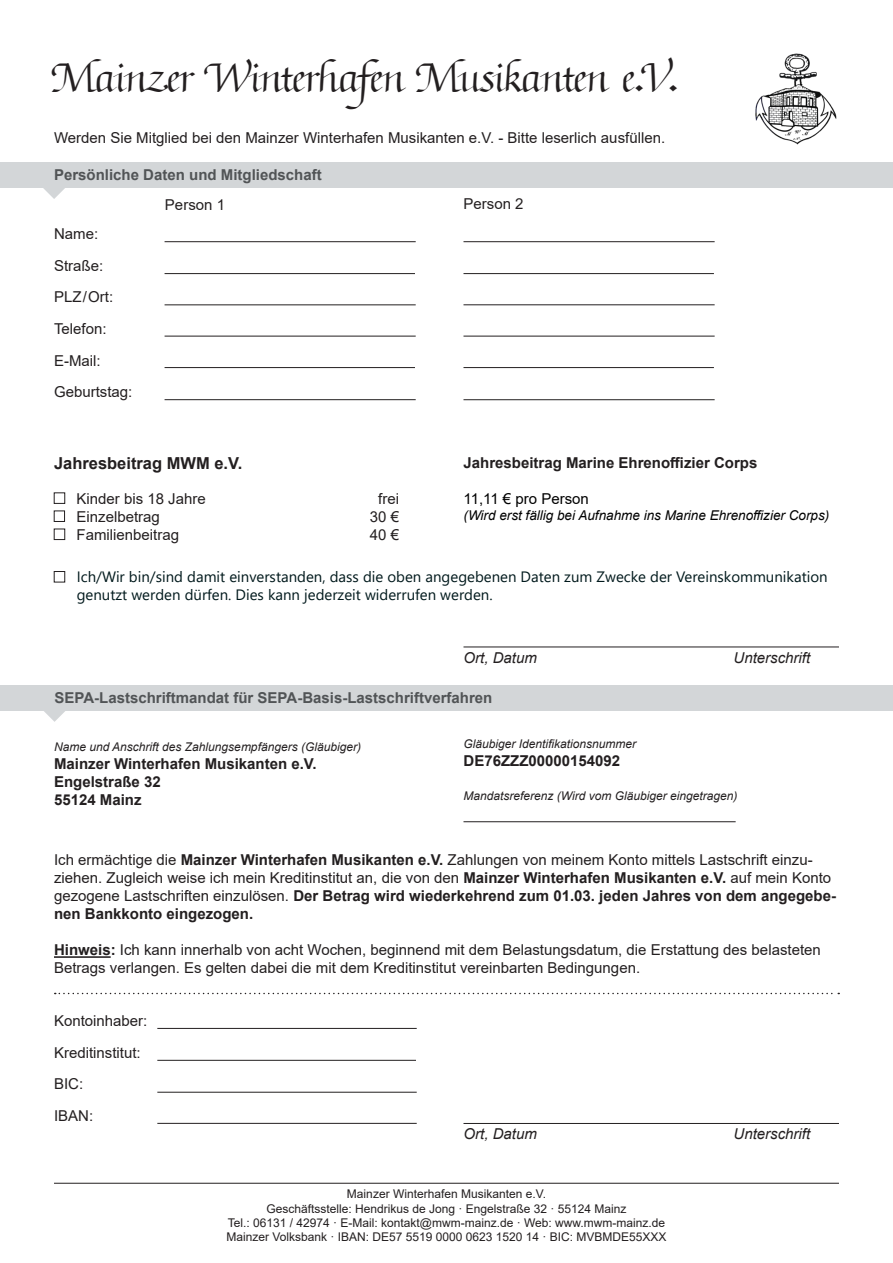
<style>
.page{position:relative;width:893px;height:1263px;background:#fff}
.page>*{position:absolute;margin:0;border:0;box-sizing:border-box;transform-origin:0 0}
.t1{font:48px "KL H Kursive 3";color:#231f20}
.t2{font:700 16.5px "Arial";color:#231f20}
.t3{font:15px/18px "Arial";color:#231f20}
.t4{font:15px/18px "Segoe UI";color:#01191c}
.t5{font:700 15px "Arial";color:#231f20}
.t6{font:700 15px "Arial";color:#515456}
.t7{font:italic 15px "Arial";color:#231f20}
.t8{font:15px "Arial";color:#000}
.t9{font:italic 13.5px "Arial";color:#000001}
.t10{font:12px "Arial";color:#231f20}
.t11{font:italic 12px "Arial";color:#231f20}
.s1{font-weight:700}
</style>
<div class="page">
<div style="left:0;top:163px;width:893px;height:25px;background:#d3d6d8"></div>
<img style="left:755px;top:54px;width:82px;height:91px">
<hr style="left:165px;top:241px;width:251px;height:1px;background:#231f20">
<hr style="left:165px;top:273px;width:250px;height:1px;background:#231f20">
<hr style="left:165px;top:304px;width:251px;height:1px;background:#231f20">
<div style="left:54px;top:493px;width:11px;height:11px;border:1px solid #231f20"></div>
<div style="left:54px;top:511px;width:11px;height:11px;border:1px solid #231f20"></div>
<div style="left:54px;top:529px;width:11px;height:11px;border:1px solid #231f20"></div>
<hr style="left:54px;top:956px;width:57px;height:2px;background:#231f20">
<svg style="left:55px;top:993px;width:784px;height:1px"></svg>
<hr style="left:463px;top:1123px;width:376px;height:1px;background:#231f20">
<hr style="left:54px;top:1183px;width:785px;height:1px;background:#231f20">
<hr style="left:463px;top:821px;width:273px;height:1px;background:#231f20">
<div style="left:0;top:685px;width:893px;height:26px;background:#d3d6d8"></div>
<svg style="left:43px;top:188px;width:22px;height:11px"></svg>
<svg style="left:44px;top:711px;width:21px;height:11px"></svg>
<hr style="left:463px;top:241px;width:252px;height:1px;background:#231f20">
<hr style="left:463px;top:273px;width:251px;height:1px;background:#231f20">
<hr style="left:463px;top:304px;width:252px;height:1px;background:#231f20">
<hr style="left:165px;top:336px;width:251px;height:1px;background:#231f20">
<hr style="left:165px;top:367px;width:250px;height:1px;background:#231f20">
<hr style="left:165px;top:399px;width:251px;height:1px;background:#231f20">
<hr style="left:463px;top:336px;width:252px;height:1px;background:#231f20">
<hr style="left:463px;top:367px;width:251px;height:1px;background:#231f20">
<hr style="left:463px;top:399px;width:252px;height:1px;background:#231f20">
<hr style="left:463px;top:647px;width:376px;height:1px;background:#231f20">
<hr style="left:157px;top:1028px;width:260px;height:1px;background:#231f20">
<hr style="left:157px;top:1060px;width:259px;height:1px;background:#231f20">
<hr style="left:157px;top:1092px;width:260px;height:1px;background:#231f20">
<hr style="left:157px;top:1123px;width:260px;height:1px;background:#231f20">
<div style="left:54px;top:571px;width:11px;height:11px;border:1px solid #231f20"></div>
<p class="t1" style="left:54px;top:54px;width:626px">Mainzer Winterhafen Musikanten e.V.</p>
<p class="t3" style="left:54px;top:129px;width:613px">Werden Sie Mitglied bei den Mainzer Winterhafen Musikanten e.V. - Bitte leserlich ausfüllen.</p>
<p class="t6" style="left:54px;top:164px;width:269px">Persönliche Daten und Mitgliedschaft</p>
<p class="t3" style="left:54px;top:225px;width:46px">Name:</p>
<p class="t3" style="left:54px;top:257px;width:51px">Straße:</p>
<p class="t3" style="left:54px;top:288px;width:61px">PLZ / Ort:</p>
<p class="t3" style="left:54px;top:320px;width:54px">Telefon:</p>
<p class="t3" style="left:54px;top:351px;width:48px">E-Mail:</p>
<p class="t3" style="left:54px;top:383px;width:80px">Geburtstag:</p>
<p class="t3" style="left:165px;top:196px;width:62px">Person 1</p>
<p class="t3" style="left:463px;top:195px;width:62px">Person 2</p>
<p class="t2" style="left:54px;top:452px;width:190px">Jahresbeitrag MWM e.V.</p>
<p class="t3" style="left:77px;top:489px;width:131px">Kinder bis 18 Jahre</p>
<p class="t3" style="left:77px;top:507px;width:85px">Einzelbetrag</p>
<p class="t3" style="left:77px;top:525px;width:104px">Familienbeitrag</p>
<p class="t3" style="left:378px;top:489px;width:22px">frei</p>
<p class="t3" style="left:370px;top:507px;width:31px">30 €</p>
<p class="t3" style="left:370px;top:525px;width:31px">40 €</p>
<p class="t5" style="left:463px;top:452px;width:295px">Jahresbeitrag Marine Ehrenoffizier Corps</p>
<p class="t8" style="left:463px;top:488px;width:127px">11,11 € pro Person</p>
<p class="t9" style="left:463px;top:506px;width:367px">(Wird erst fällig bei Aufnahme ins Marine Ehrenoffizier Corps)</p>
<p class="t4" style="left:77px;top:566px;width:752px">Ich/Wir bin/sind damit einverstanden, dass die oben angegebenen Daten zum Zwecke der Vereinskommunikation genutzt werden dürfen. Dies kann jederzeit widerrufen werden.</p>
<p class="t7" style="left:463px;top:648px;width:75px">Ort, Datum</p>
<p class="t7" style="left:733px;top:648px;width:78px">Unterschrift</p>
<p class="t6" style="left:55px;top:687px;width:439px">SEPA-Lastschriftmandat für SEPA-Basis-Lastschriftverfahren</p>
<p class="t11" style="left:54px;top:739px;width:309px">Name und Anschrift des Zahlungsempfängers (Gläubiger)</p>
<p class="t5" style="left:54px;top:753px;width:264px">Mainzer Winterhafen Musikanten e.V.</p>
<p class="t5" style="left:54px;top:771px;width:108px">Engelstraße 32</p>
<p class="t5" style="left:54px;top:789px;width:89px">55124 Mainz</p>
<p class="t11" style="left:463px;top:736px;width:174px">Gläubiger Identifikationsnummer</p>
<p class="t5" style="left:463px;top:750px;width:158px">DE76ZZZ00000154092</p>
<p class="t11" style="left:463px;top:788px;width:275px">Mandatsreferenz (Wird vom Gläubiger eingetragen)</p>
<p class="t3" style="left:54px;top:851px;width:784px">Ich ermächtige die <span class="s1">Mainzer Winterhafen Musikanten e.V.</span> Zahlungen von meinem Konto mittels Lastschrift einzu&shy;ziehen. Zugleich weise ich mein Kreditinstitut an, die von den <span class="s1">Mainzer Winterhafen Musikanten e.V.</span> auf mein Konto gezogene Lastschriften einzulösen. <span class="s1">Der Betrag wird wiederkehrend zum 01.03. jeden Jahres von dem angegebe&shy;nen Bankkonto eingezogen.</span></p>
<p class="t3" style="left:54px;top:941px;width:768px"><span class="s1">Hinweis:</span> Ich kann innerhalb von acht Wochen, beginnend mit dem Belastungsdatum, die Erstattung des belasteten<br>Betrags verlangen. Es gelten dabei die mit dem Kreditinstitut vereinbarten Bedingungen.</p>
<p class="t3" style="left:54px;top:1012px;width:95px">Kontoinhaber:</p>
<p class="t3" style="left:54px;top:1043px;width:88px">Kreditinstitut:</p>
<p class="t3" style="left:54px;top:1068px;width:41px;line-height:31.5px">BIC:<br>IBAN:</p>
<p class="t7" style="left:463px;top:1124px;width:75px">Ort, Datum</p>
<p class="t7" style="left:733px;top:1124px;width:78px">Unterschrift</p>
<p class="t10" style="left:347px;top:1185px;width:200px">Mainzer Winterhafen Musikanten e.V.</p>
<p class="t10" style="left:266px;top:1200px;width:362px">Geschäftsstelle: Hendrikus de Jong · Engelstraße 32 · 55124 Mainz</p>
<p class="t10" style="left:228px;top:1214px;width:439px">Tel.: 06131 / 42974 · E-Mail: kontakt@mwm-mainz.de · Web: www.mwm-mainz.de</p>
<p class="t10" style="left:226px;top:1229px;width:442px">Mainzer Volksbank · IBAN: DE57 5519 0000 0623 1520 14 · BIC: MVBMDE55XXX</p>
</div>
